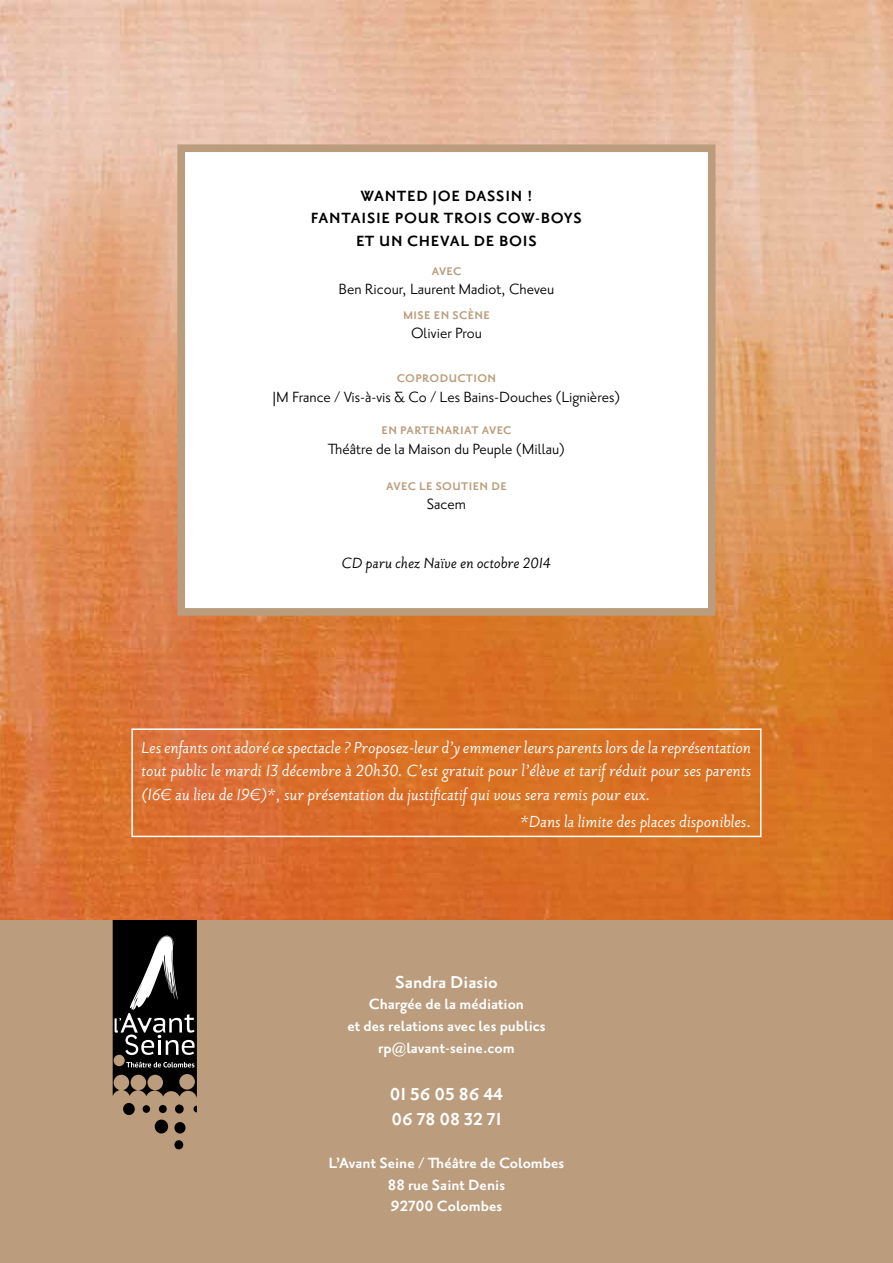
<style>
.page{position:relative;width:893px;height:1263px;background:#fff}
.page>*{position:absolute;margin:0;border:0;box-sizing:border-box;transform-origin:0 0}
.t1{font:700 21px/25.2px "Priori Sans OT";color:#fff}
.t2{font:italic 19.5px/23.4px "Priori Sans OT";color:#fff;text-align:justify}
.t3{font:18px "Priori Sans OT";color:#000}
.t4{font:700 18px/21.6px "Priori Sans OT";color:#fff;text-align:center}
.t5{font:700 18px/22.5px "Priori Sans OT";letter-spacing:.04em;color:#000}
.t6{font:italic 18px "Priori Sans OT";color:#000}
.t7{font:700 13.5px "Priori Sans OT";letter-spacing:.03em;color:#bb9c7c}
</style>
<div class="page">
<img style="left:0;top:0;width:893px;height:921px">
<div style="left:0;top:921px;width:893px;height:342px;background:#bb9c7c"></div>
<div style="left:123px;top:1103px;width:12px;height:12px;background:#000;border-radius:50%"></div>
<div style="left:155px;top:1119px;width:13px;height:14px;background:#000;border-radius:50%"></div>
<div style="left:175px;top:1104px;width:9px;height:9px;background:#000;border-radius:50%"></div>
<div style="left:174px;top:1122px;width:12px;height:12px;background:#000;border-radius:50%"></div>
<div style="left:174px;top:1140px;width:9px;height:9px;background:#000;border-radius:50%"></div>
<div style="left:159px;top:1105px;width:8px;height:8px;background:#000;border-radius:50%"></div>
<div style="left:143px;top:1105px;width:7px;height:8px;background:#000;border-radius:50%"></div>
<svg style="left:193px;top:1105px;width:4px;height:7px"></svg>
<svg style="left:113px;top:921px;width:84px;height:177px;background:#373431"></svg>
<div style="left:177px;top:144px;width:539px;height:472px;background:#fff;border:8px solid #bb9c7c"></div>
<div style="left:131px;top:728px;width:630px;height:109px;border:2px solid #fff"></div>
<p class="t5" style="left:311px;top:185px;width:223px;text-indent:49px">wanted jo e dass in !<br>Fantaisie pour trois Cow</p>
<p class="t5" style="left:535px;top:208px;width:46px">-Boys</p>
<p class="t5" style="left:356px;top:230px;width:179px">et un cheval de bois</p>
<p class="t7" style="left:432px;top:265px;width:31px">avec</p>
<p class="t3" style="left:339px;top:281px;width:217px">Ben Ricour, Laurent Madiot, Cheveu</p>
<p class="t7" style="left:403px;top:309px;width:88px">mise en scèn e</p>
<p class="t3" style="left:411px;top:325px;width:72px">Olivier Prou</p>
<p class="t7" style="left:397px;top:373px;width:10px">Cop</p>
<p class="t7" style="left:422px;top:373px;width:65px">roduction</p>
<p class="t3" style="left:272px;top:389px;width:349px">JM France / Vis-à-vis &amp; Co / Les Bains-Douches (Lignières)</p>
<p class="t7" style="left:382px;top:424px;width:131px">en partenariat avec</p>
<p class="t3" style="left:328px;top:441px;width:239px">Théâtre de la Maison du Peuple (Millau)</p>
<p class="t7" style="left:386px;top:480px;width:122px">avec le soutien de</p>
<p class="t3" style="left:427px;top:496px;width:41px">Sacem</p>
<p class="t6" style="left:342px;top:554px;width:211px">CD paru chez Naïve en octobre 2014</p>
<p class="t2" style="left:141px;top:736px;width:612px">Les enfants ont adoré ce spectacle ? Proposez-leur d’y emmener leurs parents lors de la représentation tout public le mardi 13 décembre à 20h30. C’est gratuit pour l’élève et tarifréduit pour ses parents (16€ au lieu de 19€)*, sur présentation du justificatifqui vous sera remis pour eux.</p>
<p class="t2" style="left:521px;top:811px;width:232px">*Dans la limite des places disponibles.</p>
<p class="t1" style="left:395px;top:970px;width:104px">Sandra Diasio</p>
<p class="t4" style="left:347px;top:994px;width:200px">Chargée de la médiation<br>et des relations avec les publics rp@lavant-seine.com</p>
<p class="t1" style="left:390px;top:1082px;width:115px">01 56 05 86 44<br>06 78 08 32 71</p>
<p class="t4" style="left:329px;top:1153px;width:237px">L’Avant Seine / Théâtre de Colombes<br>88 rue Saint Denis<br>92700 Colombes</p>
</div>
